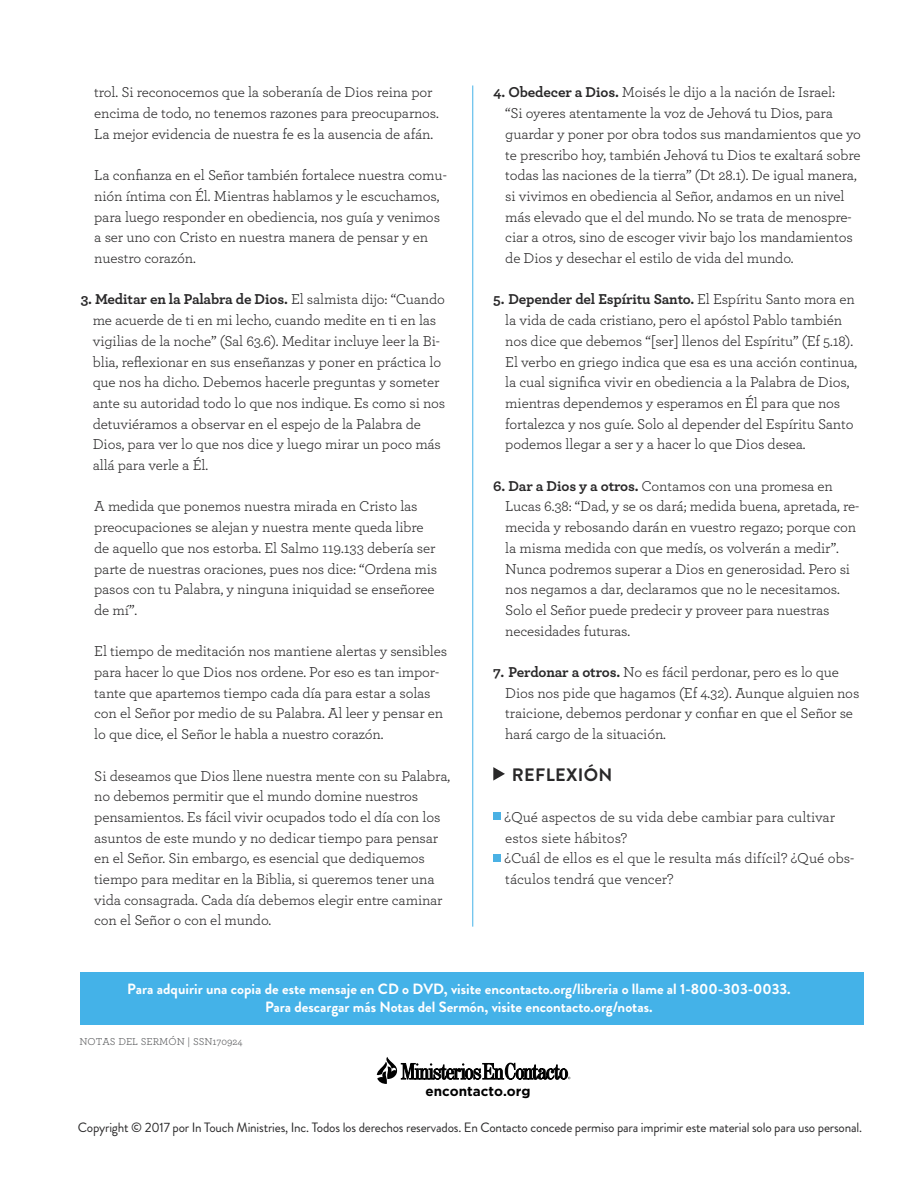
<style>
.page{position:relative;width:918px;height:1188px;background:#fff}
.page>*{position:absolute;margin:0;border:0;box-sizing:border-box;transform-origin:0 0}
.t1{font:700 18px "Brandon Grotesque";letter-spacing:.02em;color:#292829}
.t2{font:15px/20.7px "Archer";letter-spacing:-.01em;color:#292829}
.t3{font:700 14.85px/18px "Brandon Grotesque";color:#fff;text-align:center}
.t4{font:13.5px "Brandon Grotesque";letter-spacing:-.015em;color:#292829}
.t5{font:700 13.5px "Gotham";color:#000}
.t6{font:10.5px "Archer";color:#58595b}
.s1{font-weight:700}
</style>
<div class="page">
<svg style="left:493px;top:767px;width:12px;height:14px"></svg>
<div style="left:493px;top:812px;width:8px;height:8px;background:#4ab1e4"></div>
<div style="left:493px;top:854px;width:8px;height:8px;background:#4ab1e4"></div>
<hr style="left:472px;top:86px;width:1px;height:841px;background:#44b2e8">
<div style="left:81px;top:972px;width:783px;height:53px;background:#44b2e8"></div>
<svg style="left:377px;top:1057px;width:193px;height:27px"></svg>
<p class="t2" style="left:94px;top:82px;width:346px">trol. Si reconocemos que la soberanía de Dios reina por encima de todo, no tenemos razones para preocuparnos.<br>La mejor evidencia de nuestra fe es la ausencia de afán.</p>
<p class="t2" style="left:94px;top:165px;width:354px">La confianza en el Señor también fortalece nuestra comu&shy;nión íntima con Él. Mientras hablamos y le escuchamos, para luego responder en obediencia, nos guía y venimos a ser uno con Cristo en nuestra manera de pensar y en nuestro corazón.</p>
<p class="t2" style="left:93px;top:289px;width:354px;text-indent:-12px"><span class="s1">3. Meditar en la Palabra de Dios.</span> El salmista dijo: “Cuando me acuerde de ti en mi lecho, cuando medite en ti en las vigilias de la noche” (Sal 63.6). Meditar incluye leer la Bi&shy;blia, reflexionar en sus enseñanzas y poner en práctica lo que nos ha dicho. Debemos hacerle preguntas y someter ante su autoridad todo lo que nos indique. Es como si nos detuviéramos a observar en el espejo de la Palabra de Dios, para ver lo que nos dice y luego mirar un poco más allá para verle a Él.</p>
<p class="t2" style="left:94px;top:496px;width:344px">A medida que ponemos nuestra mirada en Cristo las preocupaciones se alejan y nuestra mente queda libre de aquello que nos estorba. El Salmo 119.133 debería ser parte de nuestras oraciones, pues nos dice: “Ordena mis pasos con tu Palabra, y ninguna iniquidad se enseñoree de mí”.</p>
<p class="t2" style="left:94px;top:641px;width:354px">El tiempo de meditación nos mantiene alertas y sensibles para hacer lo que Dios nos ordene. Por eso es tan impor&shy;tante que apartemos tiempo cada día para estar a solas con el Señor por medio de su Palabra. Al leer y pensar en lo que dice, el Señor le habla a nuestro corazón.</p>
<p class="t2" style="left:94px;top:765px;width:358px">Si deseamos que Dios llene nuestra mente con su Palabra, no debemos permitir que el mundo domine nuestros pensamientos. Es fácil vivir ocupados todo el día con los asuntos de este mundo y no dedicar tiempo para pensar en el Señor. Sin embargo, es esencial que dediquemos tiempo para meditar en la Biblia, si queremos tener una vida consagrada. Cada día debemos elegir entre caminar con el Señor o con el mundo.</p>
<p class="t2" style="left:505px;top:82px;width:357px;text-indent:-12px"><span class="s1">4. Obedecer a Dios.</span> Moisés le dijo a la nación de Israel:<br>“Si oyeres atentamente la voz de Jehová tu Dios, para guardar y poner por obra todos sus mandamientos que yo te prescribo hoy, también Jehová tu Dios te exaltará sobre todas las naciones de la tierra” (Dt 28.1). De igual manera, si vivimos en obediencia al Señor, andamos en un nivel más elevado que el del mundo. No se trata de menospre&shy;ciar a otros, sino de escoger vivir bajo los mandamientos de Dios y desechar el estilo de vida del mundo.</p>
<p class="t2" style="left:505px;top:289px;width:353px;text-indent:-12px"><span class="s1">5. Depender del Espíritu Santo.</span> El Espíritu Santo mora en la vida de cada cristiano, pero el apóstol Pablo también nos dice que debemos “[ser] llenos del Espíritu” (Ef 5.18).<br>El verbo en griego indica que esa es una acción continua, la cual significa vivir en obediencia a la Palabra de Dios, mientras dependemos y esperamos en Él para que nos fortalezca y nos guíe. Solo al depender del Espíritu Santo podemos llegar a ser y a hacer lo que Dios desea.</p>
<p class="t2" style="left:505px;top:475px;width:356px;text-indent:-12px"><span class="s1">6. Dar a Dios y a otros.</span> Contamos con una promesa en Lucas 6.38: “Dad, y se os dará; medida buena, apretada, re&shy;mecida y rebosando darán en vuestro regazo; porque con la misma medida con que medís, os volverán a medir”.<br>Nunca podremos superar a Dios en generosidad. Pero si nos negamos a dar, declaramos que no le necesitamos.<br>Solo el Señor puede predecir y proveer para nuestras necesidades futuras.</p>
<p class="t2" style="left:505px;top:661px;width:356px;text-indent:-12px"><span class="s1">7. Perdonar a otros.</span> No es fácil perdonar, pero es lo que Dios nos pide que hagamos (Ef 4.32). Aunque alguien nos traicione, debemos perdonar y confiar en que el Señor se hará cargo de la situación.</p>
<p class="t1" style="left:512px;top:762px;width:102px">REFLEXIÓN</p>
<p class="t2" style="left:505px;top:806px;width:351px">¿Qué aspectos de su vida debe cambiar para cultivar estos siete hábitos?<br>¿Cuál de ellos es el que le resulta más difícil? ¿Qué obs&shy;táculos tendrá que vencer?</p>
<p class="t3" style="left:127px;top:980px;width:665px">Para adquirir una copia de este mensaje en CD o DVD, visite encontacto.org/libreria o llame al 1-800-303-0033.<br>Para descargar más Notas del Sermón, visite encontacto.org/notas.</p>
<p class="t6" style="left:80px;top:1035px;width:165px">NOTAS DEL SERMÓN | SSN170924</p>
<p class="t5" style="left:425px;top:1083px;width:107px">encontacto.org</p>
<p class="t4" style="left:78px;top:1118px;width:786px">Copyright © 2017 por In Touch Ministries, Inc. Todos los derechos reservados. En Contacto concede permiso para imprimir este material solo para uso personal.</p>
</div>
